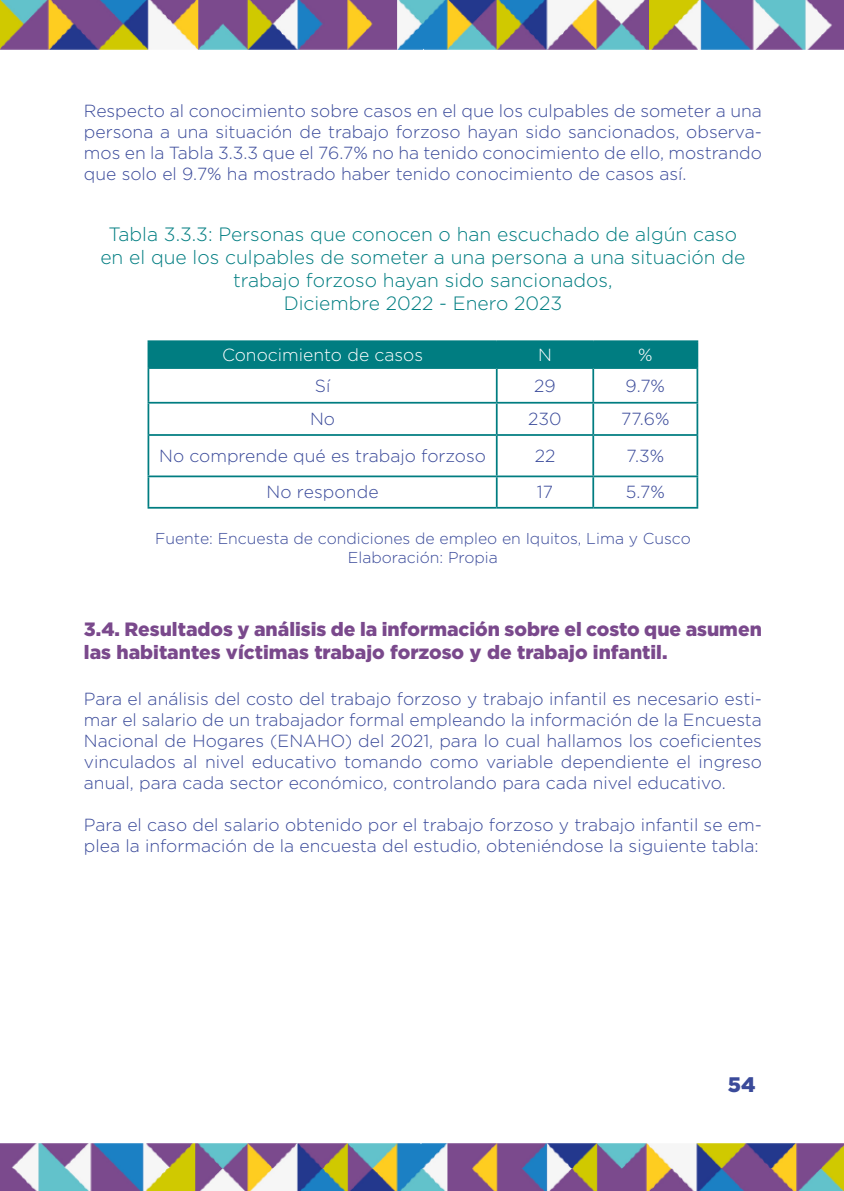
<style>
.page{position:relative;width:844px;height:1191px;background:#fff}
.page>*{position:absolute;margin:0;border:0;box-sizing:border-box;transform-origin:0 0}
.t1{font:900 21px "Gotham";color:#3a4a9a}
.t2{font:300 19.25px/23.1px "Gotham";color:#007d81;text-align:center}
.t3{font:900 19.25px/23.1px "Gotham";color:#7a498c}
.t4{font:300 17.5px/21px "Gotham";color:#3a4a9a;text-align:justify}
.t5{font:300 17.5px "Gotham";color:#fff}
.t6{font:300 15.75px/18.9px "Gotham";color:#3a4a9a;text-align:center}
</style>
<div class="page">
<img style="left:0;top:0;width:843px;height:49px">
<img style="left:0;top:1143px;width:843px;height:48px">
<div style="left:149px;top:342px;width:547px;height:25px;background:#007d81"></div>
<hr style="left:147px;top:340px;width:349px;height:2px;background:#007d81">
<hr style="left:147px;top:342px;width:2px;height:25px;background:#007d81">
<hr style="left:496px;top:340px;width:97px;height:2px;background:#007d81">
<hr style="left:495px;top:342px;width:2px;height:25px;background:#007d81">
<hr style="left:593px;top:340px;width:105px;height:2px;background:#007d81">
<hr style="left:592px;top:342px;width:2px;height:25px;background:#007d81">
<hr style="left:696px;top:342px;width:2px;height:25px;background:#007d81">
<hr style="left:147px;top:367px;width:349px;height:2px;background:#007d81">
<hr style="left:147px;top:369px;width:2px;height:33px;background:#007d81">
<hr style="left:496px;top:367px;width:97px;height:2px;background:#007d81">
<hr style="left:495px;top:369px;width:2px;height:33px;background:#007d81">
<hr style="left:593px;top:367px;width:105px;height:2px;background:#007d81">
<hr style="left:592px;top:369px;width:2px;height:33px;background:#007d81">
<hr style="left:696px;top:369px;width:2px;height:33px;background:#007d81">
<hr style="left:147px;top:402px;width:349px;height:1px;background:#007d81">
<hr style="left:147px;top:403px;width:2px;height:31px;background:#007d81">
<hr style="left:496px;top:402px;width:97px;height:1px;background:#007d81">
<hr style="left:495px;top:403px;width:2px;height:31px;background:#007d81">
<hr style="left:593px;top:402px;width:105px;height:1px;background:#007d81">
<hr style="left:592px;top:403px;width:2px;height:31px;background:#007d81">
<hr style="left:696px;top:403px;width:2px;height:31px;background:#007d81">
<hr style="left:147px;top:434px;width:349px;height:2px;background:#007d81">
<hr style="left:147px;top:436px;width:2px;height:39px;background:#007d81">
<hr style="left:496px;top:434px;width:97px;height:2px;background:#007d81">
<hr style="left:495px;top:436px;width:2px;height:39px;background:#007d81">
<hr style="left:593px;top:434px;width:105px;height:2px;background:#007d81">
<hr style="left:592px;top:436px;width:2px;height:39px;background:#007d81">
<hr style="left:696px;top:436px;width:2px;height:39px;background:#007d81">
<hr style="left:147px;top:475px;width:349px;height:2px;background:#007d81">
<hr style="left:147px;top:477px;width:2px;height:30px;background:#007d81">
<hr style="left:496px;top:475px;width:97px;height:2px;background:#007d81">
<hr style="left:495px;top:477px;width:2px;height:30px;background:#007d81">
<hr style="left:593px;top:475px;width:105px;height:2px;background:#007d81">
<hr style="left:592px;top:477px;width:2px;height:30px;background:#007d81">
<hr style="left:696px;top:477px;width:2px;height:30px;background:#007d81">
<hr style="left:147px;top:507px;width:349px;height:1px;background:#007d81">
<hr style="left:496px;top:507px;width:97px;height:1px;background:#007d81">
<hr style="left:593px;top:507px;width:105px;height:1px;background:#007d81">
<p class="t4" style="left:84px;top:100px;width:679px">Respecto al conocimiento sobre casos en el que los culpables de someter a una persona a una situación de trabajo forzoso hayan sido sancionados, observa&shy;mos en la Tabla 3.3.3 que el 76.7% no ha tenido conocimiento de ello, mostrando que solo el 9.7% ha mostrado haber tenido conocimiento de casos así.</p>
<p class="t2" style="left:100px;top:222px;width:646px">Tabla 3.3.3: Personas que conocen o han escuchado de algún caso en el que los culpables de someter a una persona a una situación de trabajo forzoso hayan sido sancionados,<br>Diciembre 2022 - Enero 2023</p>
<p class="t5" style="left:222px;top:345px;width:203px">Conocimiento de casos</p>
<p class="t5" style="left:538px;top:345px;width:15px">N</p>
<p class="t5" style="left:638px;top:345px;width:16px">%</p>
<p class="t4" style="left:315px;top:375px;width:17px">Sí</p>
<p class="t4" style="left:534px;top:375px;width:23px">29</p>
<p class="t4" style="left:625px;top:375px;width:41px">9.7%</p>
<p class="t4" style="left:310px;top:408px;width:27px">No</p>
<p class="t4" style="left:528px;top:408px;width:35px">230</p>
<p class="t4" style="left:621px;top:408px;width:50px">77.6%</p>
<p class="t4" style="left:159px;top:445px;width:328px">No comprende qué es trabajo forzoso</p>
<p class="t4" style="left:534px;top:445px;width:22px">22</p>
<p class="t4" style="left:626px;top:445px;width:39px">7.3%</p>
<p class="t4" style="left:266px;top:481px;width:114px">No responde</p>
<p class="t4" style="left:537px;top:481px;width:18px">17</p>
<p class="t4" style="left:625px;top:481px;width:40px">5.7%</p>
<p class="t6" style="left:155px;top:528px;width:537px">Fuente: Encuesta de condiciones de empleo en Iquitos, Lima y Cusco<br>Elaboración: Propia</p>
<p class="t3" style="left:84px;top:617px;width:679px">3.4. Resultados y análisis de la información sobre el costo que asumen las habitantes víctimas trabajo forzoso y de trabajo infantil.</p>
<p class="t4" style="left:84px;top:688px;width:679px">Para el análisis del costo del trabajo forzoso y trabajo infantil es necesario esti&shy;mar el salario de un trabajador formal empleando la información de la Encuesta Nacional de Hogares (ENAHO) del 2021, para lo cual hallamos los coeficientes vinculados al nivel educativo tomando como variable dependiente el ingreso anual, para cada sector económico, controlando para cada nivel educativo.</p>
<p class="t4" style="left:84px;top:814px;width:679px">Para el caso del salario obtenido por el trabajo forzoso y trabajo infantil se em&shy;plea la información de la encuesta del estudio, obteniéndose la siguiente tabla:</p>
<p class="t1" style="left:727px;top:1072px;width:29px">54</p>
</div>
